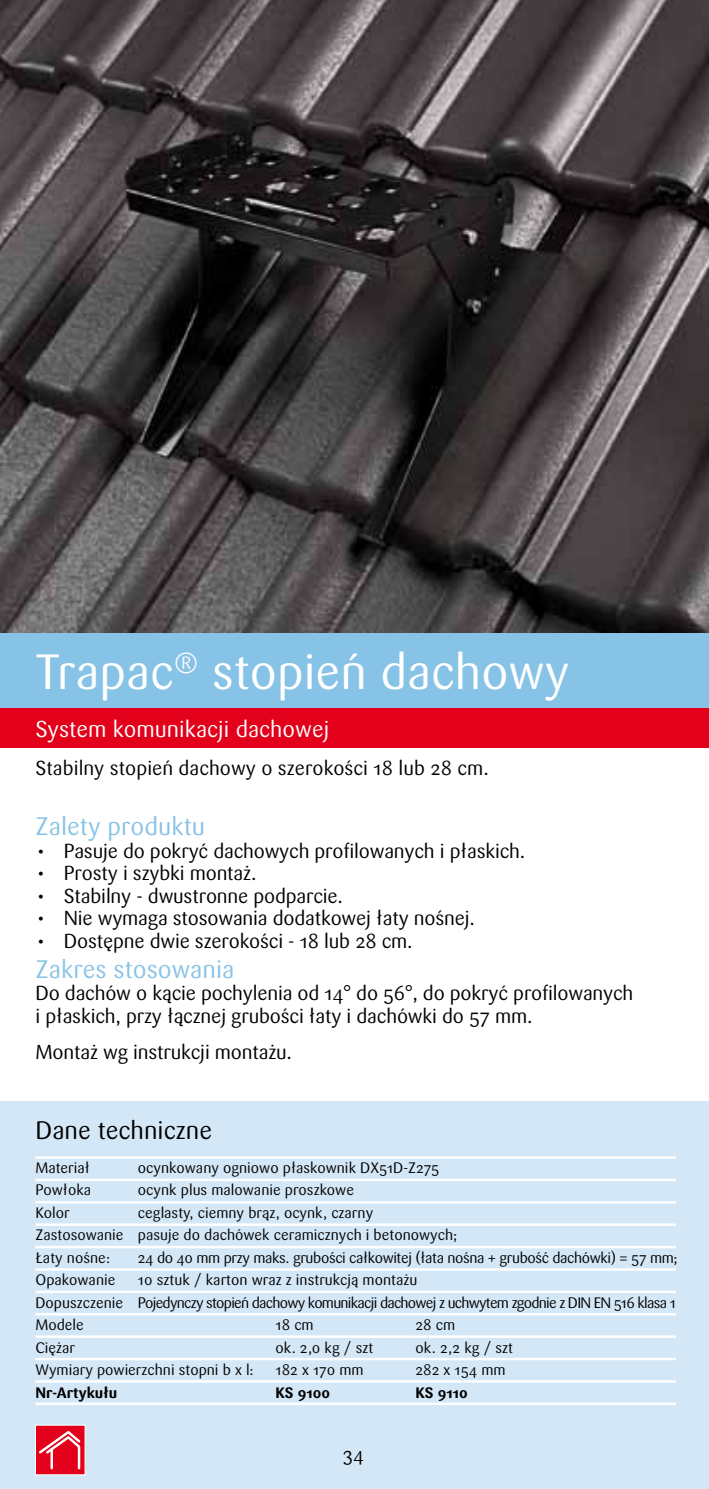
<style>
.page{position:relative;width:709px;height:1489px;background:#fff}
.page>*{position:absolute;margin:0;border:0;box-sizing:border-box;transform-origin:0 0}
.t1{font:49px "Sari Pl";color:#fff}
.t2{font:25px "Sari Pl";color:#87c3e7}
.t3{font:25px "Sari Pl";color:#000}
.t4{font:22.75px "Sari Pl";color:#fff}
.t5{font:20px/22.5px "Sari Pl";letter-spacing:-.01em;color:#000}
.t6{font:19.25px "Sari Pl";color:#000}
.t7{font:15px/22.5px "Sari Pl";color:#000}
.t8{font:15px/22.5px "Sari Pl";letter-spacing:-.05em;color:#000}
.t9{font:15px "Sari Pl";letter-spacing:-.025em;color:#000}
.t10{font:700 15px "Sari Pl";color:#000}
</style>
<div class="page">
<div style="left:0;top:1101px;width:709px;height:387px;background:#d4e7f6"></div>
<hr style="left:35px;top:1156px;width:641px;height:2px;background:#fff">
<hr style="left:35px;top:1178px;width:641px;height:3px;background:#fff">
<hr style="left:35px;top:1200px;width:641px;height:3px;background:#fff">
<hr style="left:35px;top:1223px;width:641px;height:2px;background:#fff">
<hr style="left:35px;top:1245px;width:641px;height:3px;background:#fff">
<hr style="left:35px;top:1268px;width:641px;height:2px;background:#fff">
<hr style="left:35px;top:1290px;width:641px;height:2px;background:#fff">
<hr style="left:35px;top:1312px;width:641px;height:3px;background:#fff">
<hr style="left:35px;top:1357px;width:641px;height:3px;background:#fff">
<hr style="left:35px;top:1335px;width:641px;height:2px;background:#fff">
<hr style="left:35px;top:1379px;width:641px;height:3px;background:#fff">
<hr style="left:35px;top:1402px;width:641px;height:2px;background:#fff">
<img style="left:0;top:0;width:709px;height:633px">
<div style="left:0;top:633px;width:709px;height:75px;background:#87c3e7"></div>
<div style="left:0;top:708px;width:709px;height:39px;background:#e2001a"></div>
<div style="left:35px;top:1424px;width:50px;height:50px;background:#e2001a"></div>
<svg style="left:39px;top:1431px;width:42px;height:39px"></svg>
<div style="left:35px;top:1424px;width:51px;height:51px;border:1px solid #fff"></div>
<h1 class="t1" style="left:35px;top:643px;width:535px">Trapac<sup>®</sup> stopień dachowy</h1>
<p class="t4" style="left:35px;top:715px;width:295px">System komunikacji dachowej</p>
<p class="t5" style="left:35px;top:757px;width:455px">Stabilny stopień dachowy o szerokości 18 lub 28 cm.</p>
<p class="t2" style="left:35px;top:812px;width:171px">Zalety produktu</p>
<p class="t5" style="left:35px;top:839px;width:491px">• Pasuje do pokryć dachowych profilowanych i płaskich.</p>
<p class="t5" style="left:35px;top:862px;width:222px">• Prosty i szybki montaż.</p>
<p class="t5" style="left:35px;top:884px;width:309px">• Stabilny - dwustronne podparcie.</p>
<p class="t5" style="left:35px;top:907px;width:441px">• Nie wymaga stosowania dodatkowej łaty nośnej.</p>
<p class="t5" style="left:35px;top:929px;width:379px">• Dostępne dwie szerokości - 18 lub 28 cm.</p>
<p class="t2" style="left:35px;top:954px;width:200px">Zakres stosowania</p>
<p class="t5" style="left:35px;top:982px;width:599px">Do dachów o kącie pochylenia od 14° do 56°, do pokryć profilowanych i płaskich, przy łącznej grubości łaty i dachówki do 57 mm.</p>
<p class="t5" style="left:35px;top:1041px;width:258px">Montaż wg instrukcji montażu.</p>
<p class="t3" style="left:35px;top:1115px;width:178px">Dane techniczne</p>
<p class="t7" style="left:35px;top:1156px;width:56px">Materiał</p>
<p class="t7" style="left:138px;top:1156px;width:303px">ocynkowany ogniowo płaskownik DX51D-Z275</p>
<p class="t7" style="left:35px;top:1178px;width:57px">Powłoka</p>
<p class="t7" style="left:138px;top:1178px;width:217px">ocynk plus malowanie proszkowe</p>
<p class="t7" style="left:35px;top:1201px;width:36px">Kolor</p>
<p class="t7" style="left:35px;top:1201px;width:423px;text-indent:102px">ceglasty, ciemny brąz, ocynk, czarny<br>Zastosowanie pasuje do dachówek ceramicznych i betonowych;<br>Łaty nośne:</p>
<p class="t9" style="left:138px;top:1248px;width:541px">24 do 40 mm przy maks. grubości całkowitej (łata nośna + grubość dachówki) = 57 mm;</p>
<p class="t8" style="left:35px;top:1268px;width:642px;text-indent:102px">10 sztuk / karton wraz z instrukcją montażu<br>Dopuszczenie Pojedynczy stopień dachowy komunikacji dachowej z uchwytem zgodnie z DIN EN 516 klasa 1<br>Modele</p>
<p class="t7" style="left:35px;top:1268px;width:81px">Opakowanie</p>
<p class="t7" style="left:275px;top:1313px;width:40px">18 cm</p>
<p class="t7" style="left:415px;top:1313px;width:41px">28 cm</p>
<p class="t7" style="left:35px;top:1336px;width:41px">Ciężar</p>
<p class="t7" style="left:275px;top:1336px;width:99px">ok. 2,0 kg / szt</p>
<p class="t7" style="left:415px;top:1336px;width:99px">ok. 2,2 kg / szt</p>
<p class="t7" style="left:35px;top:1358px;width:220px">Wymiary powierzchni stopni b x l:</p>
<p class="t7" style="left:275px;top:1358px;width:90px">182 x 170 mm</p>
<p class="t7" style="left:415px;top:1358px;width:92px">282 x 154 mm</p>
<p class="t10" style="left:35px;top:1383px;width:83px">Nr-Artykułu</p>
<p class="t10" style="left:275px;top:1383px;width:56px">KS 9100</p>
<p class="t10" style="left:415px;top:1383px;width:54px">KS 9110</p>
<p class="t6" style="left:343px;top:1442px;width:23px">34</p>
</div>
